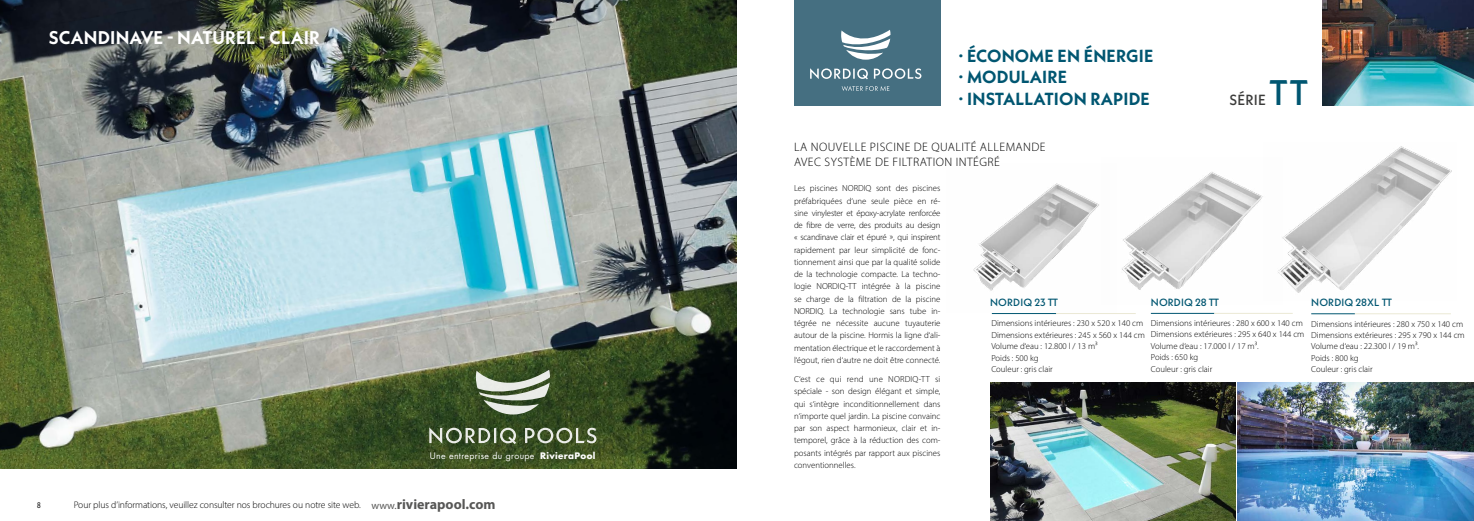
<style>
.page{position:relative;width:1474px;height:521px;background:#fff}
.page>*{position:absolute;margin:0;border:0;box-sizing:border-box;transform-origin:0 0}
.t1{font:500 35.52px "Neue Kabel";color:#005671}
.t2{font:700 18.38px "Neue Kabel";letter-spacing:.01em;color:#fff}
.t3{font:700 17.5px/21.9px "Neue Kabel";letter-spacing:.01em;color:#005671}
.t4{font:500 14.7px "Neue Kabel";letter-spacing:.01em;color:#3c3c3b}
.t5{font:300 12.25px/15.8px "Myriad Pro";letter-spacing:.04em;color:#000}
.t6{font:500 10.5px "Neue Kabel";letter-spacing:.01em;color:#005671}
.t7{font:300 9.62px "Myriad Pro";letter-spacing:-.01em;color:#000}
.t8{font:300 8.75px/12.2px "Myriad Pro";color:#000}
.t9{font:8.75px "Futura LT Pro";letter-spacing:.04em;color:#fff}
.t10{font:8.75px "Myriad Pro";color:#000;scale:.8 1}
.s1{font-weight:700}
.s2{font-weight:400;font-size:10.5px;color:#575756}
.s3{font-weight:700;font-size:14px;color:#575756}
</style>
<div class="page">
<img style="left:0;top:0;width:737px;height:469px">
<svg style="left:429px;top:427px;width:87px;height:17px"></svg>
<svg style="left:525px;top:428px;width:71px;height:15px"></svg>
<svg style="left:476px;top:370px;width:74px;height:44px;background:#84927a"></svg>
<img style="left:973px;top:183px;width:126px;height:108px">
<hr style="left:1150px;top:313px;width:64px;height:1px;background:#005671">
<hr style="left:1214px;top:313px;width:78px;height:1px;background:#ebe9d5">
<hr style="left:1311px;top:313px;width:43px;height:1px;background:#005671">
<hr style="left:1354px;top:313px;width:96px;height:1px;background:#ebe9d5">
<hr style="left:991px;top:313px;width:65px;height:1px;background:#005671">
<hr style="left:1056px;top:313px;width:79px;height:1px;background:#ebe9d5">
<img style="left:1122px;top:172px;width:141px;height:118px">
<img style="left:1278px;top:146px;width:174px;height:147px">
<img style="left:1322px;top:0;width:151px;height:105px">
<img style="left:1237px;top:383px;width:236px;height:138px">
<img style="left:990px;top:383px;width:245px;height:138px">
<div style="left:794px;top:0;width:146px;height:105px;background:#456f81"></div>
<svg style="left:841px;top:86px;width:48px;height:5px"></svg>
<svg style="left:810px;top:68px;width:111px;height:11px"></svg>
<svg style="left:841px;top:30px;width:49px;height:30px"></svg>
<h2 class="t2" style="left:49px;top:25px;width:272px">SCANDINAVE - NATUREL - CLAIR</h2>
<p class="t10" style="left:37px;top:499px;width:6px">8</p>
<p class="t9" style="left:430px;top:450px;width:167px">Une entreprise du groupe <span class="s1">RivieraPool</span></p>
<p class="t7" style="left:74px;top:499px;width:423px">Pour plus d’informations, veuillez consulter nos brochures ou notre site web. <span class="s2">www.</span><span class="s3">rivierapool.com</span></p>
<h3 class="t3" style="left:958px;top:44px;width:196px">· ÉCONOME EN ÉNERGIE · MODULAIRE<br>· INSTALLATION RAPIDE</h3>
<h3 class="t4" style="left:1229px;top:90px;width:38px">SÉRIE</h3>
<h1 class="t1" style="left:1269px;top:70px;width:41px">TT</h1>
<h3 class="t5" style="left:794px;top:138px;width:253px">LA NOUVELLE PISCINE DE QUALITÉ ALLEMANDE<br>AVEC SYSTÈME DE FILTRATION INTÉGRÉ</h3>
<p class="t8" style="left:794px;top:182px;width:148px;text-align:justify">Les piscines NORDIQ sont des piscines préfabriquées d‘une seule pièce en ré&shy;sine vinylester et époxy-acrylate renforcée de fibre de verre, des produits au design « scandinave clair et épuré », qui inspirent rapidement par leur simplicité de fonc&shy;tionnement ainsi que par la qualité solide de la technologie compacte. La techno&shy;logie NORDIQ-TT intégrée à la piscine se charge de la filtration de la piscine NORDIQ. La technologie sans tube in&shy;tégrée ne nécessite aucune tuyauterie autour de la piscine. Hormis la ligne d‘ali&shy;mentation électrique et le raccordement à l‘égout, rien d‘autre ne doit être connecté.</p>
<p class="t8" style="left:794px;top:373px;width:148px;text-align:justify">C‘est ce qui rend une NORDIQ-TT si spéciale - son design élégant et simple, qui s‘intègre inconditionnellement dans n‘importe quel jardin. La piscine convainc par son aspect harmonieux, clair et in&shy;temporel, grâce à la réduction des com&shy;posants intégrés par rapport aux piscines conventionnelles.</p>
<p class="t6" style="left:1150px;top:295px;width:70px">NORDIQ 28 TT</p>
<p class="t8" style="left:1150px;top:317px;width:155px;line-height:11.4px">Dimensions intérieures : 280 x 600 x 140 cm<br>Dimensions extérieures : 295 x 640 x 144 cm<br>Volume d‘eau : 17.000 l / 17 m³.<br>Poids : 650 kg<br>Couleur : gris clair</p>
<p class="t6" style="left:990px;top:296px;width:69px">NORDIQ 23 TT</p>
<p class="t8" style="left:991px;top:318px;width:155px;line-height:11.4px">Dimensions intérieures : 230 x 520 x 140 cm<br>Dimensions extérieures : 245 x 560 x 144 cm<br>Volume d‘eau : 12.800 l / 13 m³<br>Poids : 500 kg<br>Couleur : gris clair</p>
<p class="t6" style="left:1311px;top:296px;width:82px">NORDIQ 28XL TT</p>
<p class="t8" style="left:1311px;top:318px;width:155px;line-height:11.4px">Dimensions intérieures : 280 x 750 x 140 cm<br>Dimensions extérieures : 295 x 790 x 144 cm<br>Volume d‘eau : 22.300 l / 19 m³.<br>Poids : 800 kg<br>Couleur : gris clair</p>
</div>
